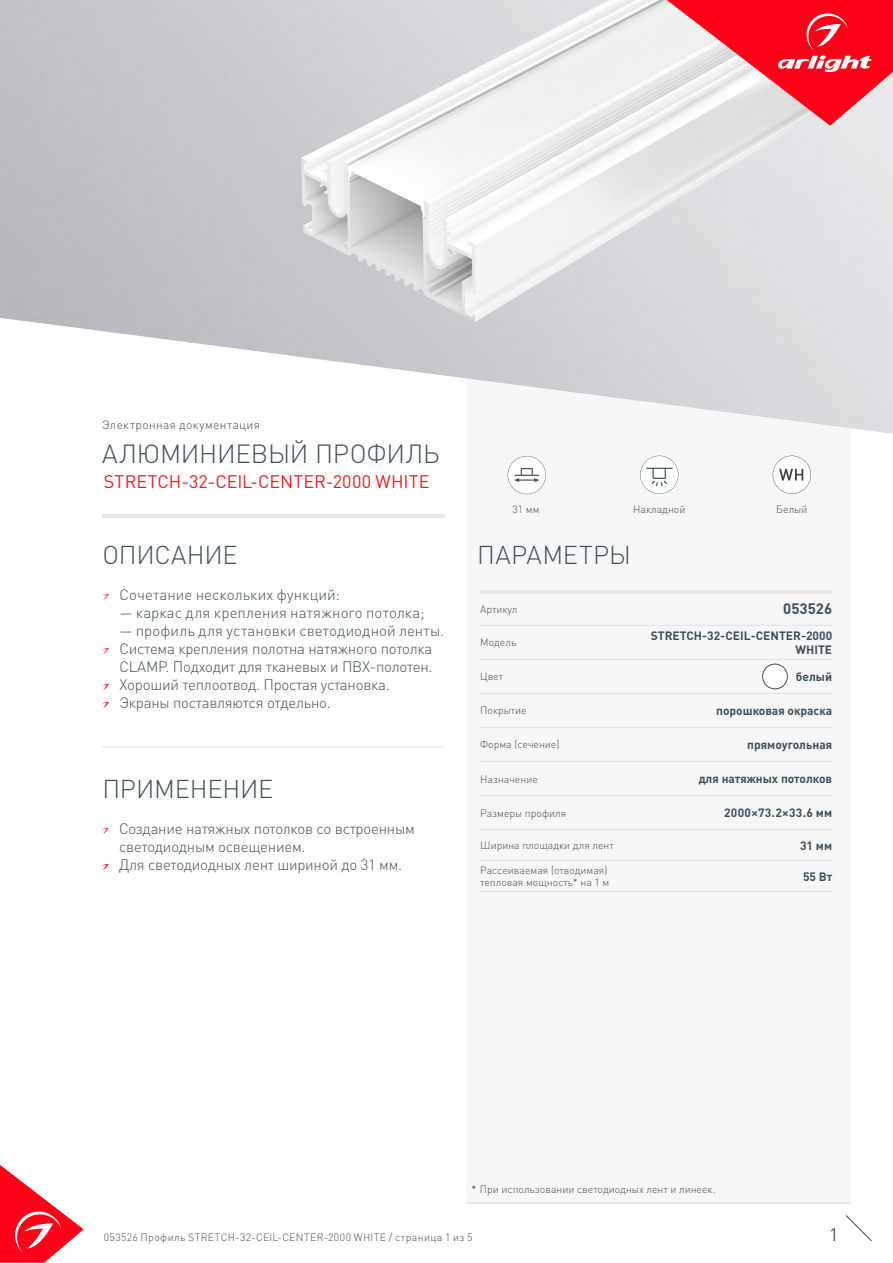
<style>
.page{position:relative;width:893px;height:1263px;background:#fff}
.page>*{position:absolute;margin:0;border:0;box-sizing:border-box;transform-origin:0 0}
.t1{font:300 25.95px "DIN Pro";letter-spacing:-.01em;color:#425159}
.t2{font:300 25.5px "DIN Pro";letter-spacing:-.005em;color:#425159}
.t3{font:300 25.5px "DIN Pro";letter-spacing:.015em;color:#425159}
.t4{font:18px "DIN Pro";letter-spacing:.005em;color:#ee1d23}
.t5{font:18px "DIN Pro";color:#425159}
.t6{font:300 15px/18px "DIN Pro";letter-spacing:-.015em;color:#425159}
.t7{font:300 15px "DIN Pro";letter-spacing:.005em;color:#425159}
.t8{font:300 15px "DIN Pro";letter-spacing:.01em;color:#425159}
.t9{font:700 15px "DIN Pro";color:#425159}
.t10{font:700 12px/14.4px "DIN Pro";color:#425159;text-align:right}
.t11{font:300 12px "DIN Pro";letter-spacing:.03em;color:#425159}
.t12{font:700 12px "DIN Pro";letter-spacing:.03em;color:#425159}
.t13{font:300 10.5px/12.6px "DIN Pro";color:#425159}
.t14{font:300 10.5px "DIN Pro";letter-spacing:.04em;color:#425159}
.s1{color:#231f20}
</style>
<div class="page">
<svg style="left:0;top:1165px;width:84px;height:98px"></svg>
<svg style="left:845px;top:1215px;width:27px;height:26px"></svg>
<div style="left:466px;top:249px;width:384px;height:954px;background:#f7f7f8"></div>
<svg style="left:508px;top:456px;width:38px;height:38px"></svg>
<hr style="left:102px;top:514px;width:342px;height:3px;background:#e6e7e9">
<hr style="left:480px;top:590px;width:148px;height:4px;background:#e6e7e9">
<hr style="left:628px;top:590px;width:204px;height:4px;background:#e6e7e9">
<hr style="left:480px;top:625px;width:148px;height:1px;background:#e6e7e9">
<hr style="left:628px;top:625px;width:204px;height:1px;background:#e6e7e9">
<hr style="left:480px;top:659px;width:148px;height:1px;background:#e6e7e9">
<hr style="left:628px;top:659px;width:204px;height:1px;background:#e6e7e9">
<hr style="left:480px;top:693px;width:148px;height:1px;background:#e6e7e9">
<hr style="left:628px;top:693px;width:204px;height:1px;background:#e6e7e9">
<hr style="left:480px;top:727px;width:148px;height:1px;background:#e6e7e9">
<hr style="left:628px;top:727px;width:204px;height:1px;background:#e6e7e9">
<hr style="left:480px;top:761px;width:148px;height:1px;background:#e6e7e9">
<hr style="left:628px;top:761px;width:204px;height:1px;background:#e6e7e9">
<hr style="left:480px;top:795px;width:148px;height:1px;background:#e6e7e9">
<hr style="left:628px;top:795px;width:204px;height:1px;background:#e6e7e9">
<hr style="left:480px;top:829px;width:148px;height:1px;background:#e6e7e9">
<hr style="left:628px;top:829px;width:204px;height:1px;background:#e6e7e9">
<hr style="left:480px;top:860px;width:148px;height:1px;background:#e6e7e9">
<hr style="left:628px;top:860px;width:204px;height:1px;background:#e6e7e9">
<hr style="left:480px;top:891px;width:148px;height:1px;background:#e6e7e9">
<hr style="left:628px;top:891px;width:204px;height:1px;background:#e6e7e9">
<div style="left:763px;top:664px;width:24px;height:25px;background:#fff;border-radius:50%"></div>
<div style="left:762px;top:664px;width:26px;height:25px;border:1px solid #425159;border-radius:50%"></div>
<hr style="left:466px;top:1202px;width:384px;height:1px;background:#dcdddf">
<img style="left:0;top:0;width:893px;height:434px">
<svg style="left:667px;top:0;width:226px;height:126px"></svg>
<svg style="left:640px;top:456px;width:38px;height:38px"></svg>
<svg style="left:102px;top:828px;width:7px;height:6px"></svg>
<svg style="left:102px;top:864px;width:7px;height:6px"></svg>
<svg style="left:102px;top:594px;width:7px;height:6px"></svg>
<svg style="left:102px;top:648px;width:7px;height:6px"></svg>
<svg style="left:102px;top:684px;width:7px;height:6px"></svg>
<svg style="left:102px;top:702px;width:7px;height:6px"></svg>
<hr style="left:102px;top:746px;width:343px;height:1px;background:#e6e7e9">
<svg style="left:773px;top:456px;width:38px;height:38px"></svg>
<p class="t11" style="left:102px;top:417px;width:160px">Электронная документация</p>
<p class="t1" style="left:102px;top:436px;width:339px">АЛЮМИНИЕВЫЙ ПРОФИЛЬ</p>
<p class="t4" style="left:104px;top:470px;width:327px">STRETCH-32-CEIL-CENTER-2000 WHITE</p>
<p class="t2" style="left:102px;top:537px;width:137px">ОПИСАНИЕ</p>
<p class="t7" style="left:119px;top:584px;width:222px">Сочетание нескольких функций:</p>
<p class="t8" style="left:119px;top:602px;width:306px">— каркас для крепления натяжного потолка;</p>
<p class="t7" style="left:119px;top:620px;width:326px">— профиль для установки светодиодной ленты.</p>
<p class="t6" style="left:119px;top:638px;width:315px">Система крепления полотна натяжного потолка<br>CLAMP. Подходит для тканевых и ПВХ-полотен.</p>
<p class="t6" style="left:119px;top:674px;width:272px">Хороший теплоотвод. Простая установка.</p>
<p class="t6" style="left:119px;top:692px;width:213px">Экраны поставляются отдельно.</p>
<p class="t2" style="left:102px;top:771px;width:172px">ПРИМЕНЕНИЕ</p>
<p class="t6" style="left:119px;top:818px;width:297px">Создание натяжных потолков со встроенным светодиодным освещением.</p>
<p class="t6" style="left:119px;top:854px;width:285px">Для светодиодных лент шириной до 31 мм.</p>
<p class="t13" style="left:512px;top:502px;width:29px">31 мм</p>
<p class="t13" style="left:633px;top:502px;width:54px">Накладной</p>
<p class="t3" style="left:477px;top:537px;width:155px">ПАРАМЕТРЫ</p>
<p class="t13" style="left:776px;top:502px;width:33px">Белый</p>
<p class="t13" style="left:480px;top:602px;width:39px">Артикул</p>
<p class="t9" style="left:783px;top:599px;width:50px">053526</p>
<p class="t13" style="left:480px;top:636px;width:38px">Модель</p>
<p class="t10" style="left:651px;top:628px;width:183px">STRETCH-32-CEIL-CENTER-2000<br>WHITE</p>
<p class="t13" style="left:480px;top:670px;width:24px">Цвет</p>
<p class="t10" style="left:796px;top:669px;width:38px">белый</p>
<p class="t13" style="left:480px;top:704px;width:48px">Покрытие</p>
<p class="t10" style="left:716px;top:703px;width:117px">порошковая окраска</p>
<p class="t13" style="left:480px;top:738px;width:81px">Форма (сечение)</p>
<p class="t10" style="left:747px;top:737px;width:86px">прямоугольная</p>
<p class="t13" style="left:480px;top:772px;width:59px">Назначение</p>
<p class="t10" style="left:699px;top:771px;width:135px">для натяжных потолков</p>
<p class="t13" style="left:480px;top:806px;width:87px">Размеры профиля</p>
<p class="t12" style="left:724px;top:805px;width:110px">2000×73.2×33.6 мм</p>
<p class="t13" style="left:480px;top:838px;width:135px">Ширина площадки для лент</p>
<p class="t10" style="left:800px;top:837px;width:34px">31 мм</p>
<p class="t13" style="left:480px;top:863px;width:131px">Рассеиваемая (отводимая) тепловая мощность* на 1 м</p>
<p class="t10" style="left:803px;top:868px;width:31px">55 Вт</p>
<p class="t13" style="left:471px;top:1183px;width:246px"><span class="s1">*</span> При использовании светодиодных лент и линеек.</p>
<p class="t14" style="left:104px;top:1230px;width:370px">053526 Профиль STRETCH-32-CEIL-CENTER-2000 WHITE / страница 1 из 5</p>
<p class="t5" style="left:829px;top:1222px;width:11px">1</p>
</div>
